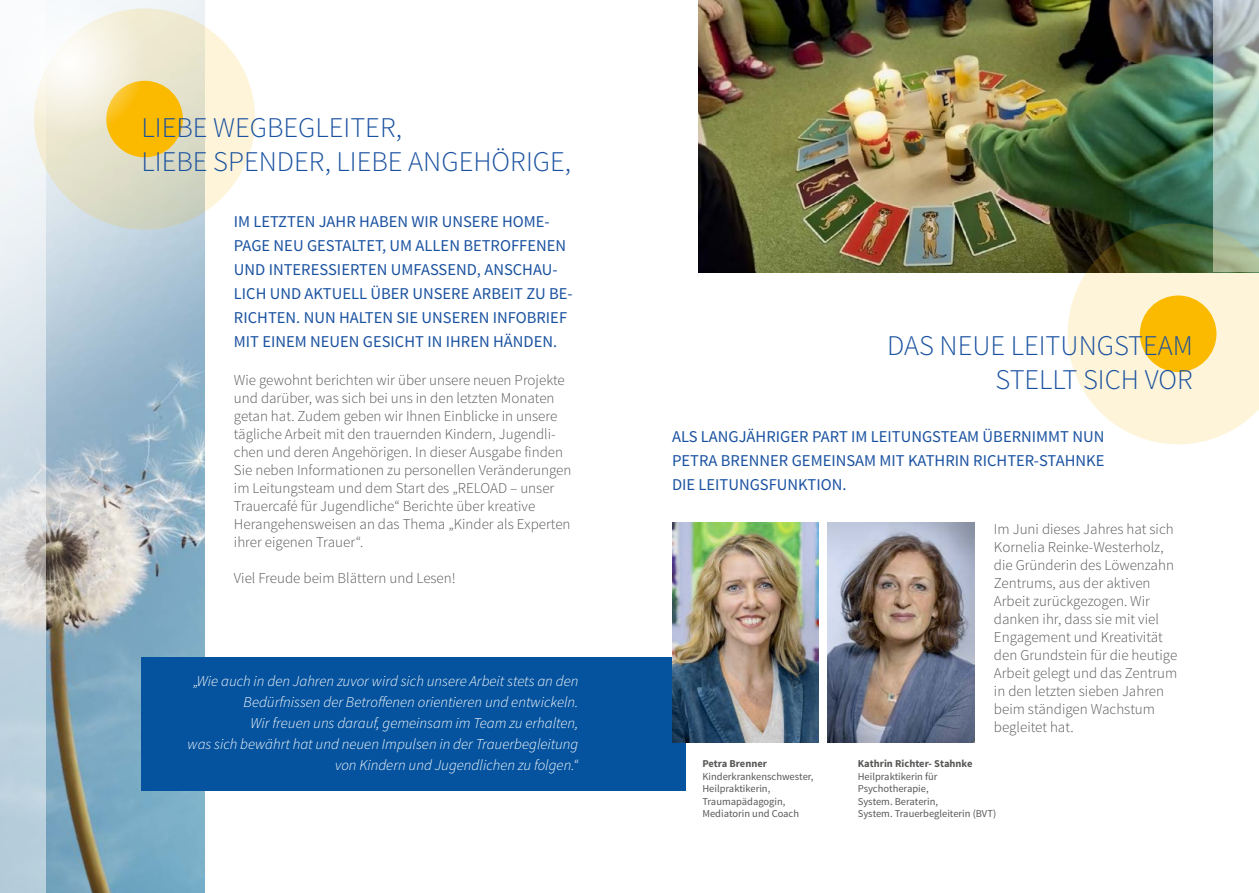
<style>
.page{position:relative;width:1259px;height:893px;background:#fff}
.page>*{position:absolute;margin:0;border:0;box-sizing:border-box;transform-origin:0 0}
.t1{font:300 28.5px/34.2px "Source Sans Pro";color:#1951a0;text-align:right}
.t2{font:16.5px/24px "Source Sans Pro";color:#1951a0}
.t3{font:300 15px/18px "Source Sans Pro";color:#575756}
.t4{font:italic 300 15px/21px "Source Sans Pro";color:#fff;text-align:right}
.t5{font:10.5px/12.6px "Source Sans Pro";color:#575756}
.t6{font:700 10.5px "Source Sans Pro";color:#575756}
</style>
<div class="page">
<img style="left:698px;top:0;width:515px;height:272px">
<svg style="left:1213px;top:0;width:46px;height:223px;background:#aac1b9"></svg>
<img style="left:46px;top:0;width:158px;height:893px">
<svg style="left:0;top:137px;width:46px;height:756px;background:#d1dce4"></svg>
<svg style="left:34px;top:9px;width:221px;height:221px;background:#e6e3cd"></svg>
<svg style="left:1067px;top:223px;width:192px;height:221px;background:#d0ceb3"></svg>
<div style="left:106px;top:81px;width:77px;height:76px;background:#fbba00;border-radius:50%"></div>
<div style="left:1140px;top:296px;width:76px;height:76px;background:#fbba00;border-radius:50%"></div>
<svg style="left:25px;top:0;width:120px;height:137px"></svg>
<div style="left:142px;top:657px;width:544px;height:134px;background:#05539e"></div>
<img style="left:672px;top:523px;width:147px;height:220px">
<img style="left:827px;top:523px;width:147px;height:220px">
<h1 class="t1" style="left:142px;top:111px;width:431px;text-align:left">LIEBE WEGBEGLEITER,<br>LIEBE SPENDER, LIEBE ANGEHÖRIGE,</h1>
<p class="t2" style="left:234px;top:210px;width:340px">IM LETZTEN JAHR HABEN WIR UNSERE HOME-PAGE NEU GESTALTET, UM ALLEN BETROFFENEN UND INTERESSIERTEN UMFASSEND, ANSCHAU-LICH UND AKTUELL ÜBER UNSERE ARBEIT ZU BE-RICHTEN. NUN HALTEN SIE UNSEREN INFOBRIEF MIT EINEM NEUEN GESICHT IN IHREN HÄNDEN.</p>
<p class="t3" style="left:234px;top:371px;width:339px">Wie gewohnt berichten wir über unsere neuen Projekte und darüber, was sich bei uns in den letzten Monaten getan hat. Zudem geben wir Ihnen Einblicke in unsere tägliche Arbeit mit den trauernden Kindern, Jugendli&shy;chen und deren Angehörigen. In dieser Ausgabe finden Sie neben Informationen zu personellen Veränderungen im Leitungsteam und dem Start des „RELOAD – unser Trauercafé für Jugendliche“ Berichte über kreative Herangehensweisen an das Thema „Kinder als Experten ihrer eigenen Trauer“.</p>
<p class="t3" style="left:234px;top:569px;width:223px">Viel Freude beim Blättern und Lesen!</p>
<p class="t4" style="left:187px;top:671px;width:392px">„Wie auch in den Jahren zuvor wird sich unsere Arbeit stets an den Bedürfnissen der Betroffenen orientieren und entwickeln.<br>Wir freuen uns darauf, gemeinsam im Team zu erhalten,<br>was sich bewährt hat und neuen Impulsen in der Trauerbegleitung von Kindern und Jugendlichen zu folgen.“</p>
<h1 class="t1" style="left:887px;top:329px;width:307px">DAS NEUE LEITUNGSTEAM<br>STELLT SICH VOR</h1>
<p class="t2" style="left:672px;top:424px;width:434px;text-align:justify">ALS LANGJÄHRIGER PART IM LEITUNGSTEAM ÜBERNIMMT NUN PETRA BRENNER GEMEINSAM MIT KATHRIN RICHTER-STAHNKE DIE LEITUNGSFUNKTION.</p>
<p class="t6" style="left:702px;top:757px;width:66px">Petra Brenner</p>
<p class="t5" style="left:702px;top:770px;width:113px">Kinderkrankenschwester,<br>Heilpraktikerin,<br>Traumapädagogin,<br>Mediatorin und Coach</p>
<p class="t3" style="left:994px;top:520px;width:185px">Im Juni dieses Jahres hat sich<br>Kornelia Reinke-Westerholz, die Gründerin des Löwenzahn<br>Zentrums, aus der aktiven<br>Arbeit zurückgezogen. Wir danken ihr, dass sie mit viel<br>Engagement und Kreativität den Grundstein für die heutige<br>Arbeit gelegt und das Zentrum in den letzten sieben Jahren beim ständigen Wachstum begleitet hat.</p>
<p class="t6" style="left:857px;top:757px;width:116px">Kathrin Richter- Stahnke</p>
<p class="t5" style="left:857px;top:770px;width:140px">Heilpraktikerin für<br>Psychotherapie,<br>System. Beraterin,<br>System. Trauerbegleiterin (BVT)</p>
</div>
